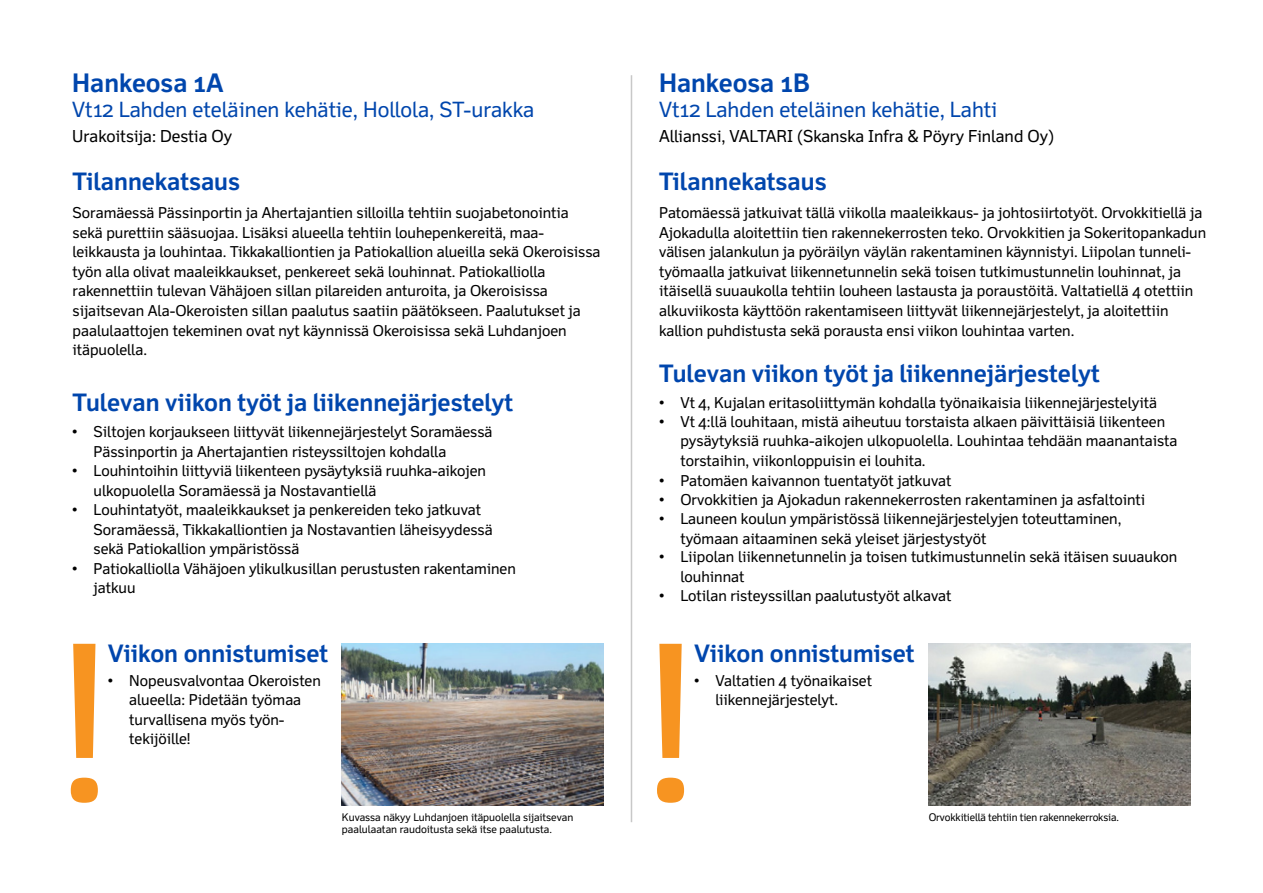
<style>
.page{position:relative;width:1263px;height:893px;background:#fff}
.page>*{position:absolute;margin:0;border:0;box-sizing:border-box;transform-origin:0 0}
.t1{font:700 25.5px "Felbridge Std";color:#0046ad}
.otsikko{font:700 24px "Felbridge Std";color:#0046ad}
.t2{font:21px "Felbridge Std";color:#0046ad}
.t3{font:16.5px "Felbridge Std";color:#000}
.leipis{font:15px/19.5px "Felbridge Std";color:#000}
.kuvateksti{font:10.5px/12.6px "Felbridge Std";color:#000}
</style>
<div class="page">
<hr style="left:631px;top:75px;width:1px;height:747px;background:#c8c8c8">
<svg style="left:71px;top:644px;width:27px;height:159px"></svg>
<svg style="left:657px;top:644px;width:27px;height:159px"></svg>
<img style="left:342px;top:644px;width:262px;height:161px">
<img style="left:929px;top:644px;width:262px;height:161px">
<p class="t1" style="left:72px;top:67px;width:153px">Hankeosa 1A</p>
<p class="t2" style="left:72px;top:97px;width:463px">Vt12 Lahden eteläinen kehätie, Hollola, ST-urakka</p>
<p class="t3" style="left:72px;top:127px;width:161px">Urakoitsija: Destia Oy</p>
<p class="otsikko" style="left:73px;top:168px;width:169px">Tilannekatsaus</p>
<p class="leipis" style="left:73px;top:203px;width:529px">Soramäessä Pässinportin ja Ahertajantien silloilla tehtiin suojabetonointia sekä purettiin sääsuojaa. Lisäksi alueella tehtiin louhepenkereitä, maa-- leikkausta ja louhintaa. Tikkakalliontien ja Patiokallion alueilla sekä Okeroisissa työn alla olivat maaleikkaukset, penkereet sekä louhinnat. Patiokalliolla rakennettiin tulevan Vähäjoen sillan pilareiden anturoita, ja Okeroisissa sijaitsevan Ala-Okeroisten sillan paalutus saatiin päätökseen. Paalutukset ja paalulaattojen tekeminen ovat nyt käynnissä Okeroisissa sekä Luhdanjoen itäpuolella.</p>
<p class="otsikko" style="left:73px;top:388px;width:442px">Tulevan viikon työt ja liikennejärjestelyt</p>
<p class="leipis" style="left:94px;top:421px;width:400px;text-indent:-21px">• Siltojen korjaukseen liittyvät liikennejärjestelyt Soramäessä<br>Pässinportin ja Ahertajantien risteyssiltojen kohdalla</p>
<p class="leipis" style="left:94px;top:460px;width:394px;text-indent:-21px">• Louhintoihin liittyviä liikenteen pysäytyksiä ruuhka-aikojen ulkopuolella Soramäessä ja Nostavantiellä</p>
<p class="leipis" style="left:94px;top:499px;width:401px;text-indent:-21px">• Louhintatyöt, maaleikkaukset ja penkereiden teko jatkuvat<br>Soramäessä, Tikkakalliontien ja Nostavantien läheisyydessä sekä Patiokallion ympäristössä</p>
<p class="leipis" style="left:94px;top:558px;width:424px;text-indent:-21px">• Patiokalliolla Vähäjoen ylikulkusillan perustusten rakentaminen jatkuu</p>
<p class="otsikko" style="left:108px;top:639px;width:222px">Viikon onnistumiset</p>
<p class="leipis" style="left:129px;top:670px;width:193px;text-indent:-21px">• Nopeusvalvontaa Okeroisten alueella: Pidetään työmaa turvallisena myös työn&shy;tekijöille!</p>
<p class="t1" style="left:659px;top:67px;width:152px">Hankeosa 1B</p>
<p class="t2" style="left:659px;top:97px;width:340px">Vt12 Lahden eteläinen kehätie, Lahti</p>
<p class="t3" style="left:659px;top:127px;width:396px">Allianssi, VALTARI (Skanska Infra &amp; Pöyry Finland Oy)</p>
<p class="otsikko" style="left:659px;top:168px;width:169px">Tilannekatsaus</p>
<p class="leipis" style="left:659px;top:203px;width:549px">Patomäessä jatkuivat tällä viikolla maaleikkaus- ja johtosiirtotyöt. Orvokkitiellä ja Ajokadulla aloitettiin tien rakennekerrosten teko. Orvokkitien ja Sokeritopankadun välisen jalankulun ja pyöräilyn väylän rakentaminen käynnistyi. Liipolan tunneli&shy;työmaalla jatkuivat liikennetunnelin sekä toisen tutkimustunnelin louhinnat, ja itäisellä suuaukolla tehtiin louheen lastausta ja poraustöitä. Valtatiellä 4 otettiin alkuviikosta käyttöön rakentamiseen liittyvät liikennejärjestelyt, ja aloitettiin kallion puhdistusta sekä porausta ensi viikon louhintaa varten.</p>
<p class="otsikko" style="left:659px;top:359px;width:442px">Tulevan viikon työt ja liikennejärjestelyt</p>
<p class="leipis" style="left:659px;top:393px;width:499px">• Vt 4, Kujalan eritasoliittymän kohdalla työnaikaisia liikennejärjestelyitä</p>
<p class="leipis" style="left:680px;top:412px;width:498px;text-indent:-21px">• Vt 4:llä louhitaan, mistä aiheutuu torstaista alkaen päivittäisiä liikenteen pysäytyksiä ruuhka-aikojen ulkopuolella. Louhintaa tehdään maanantaista torstaihin, viikonloppuisin ei louhita.</p>
<p class="leipis" style="left:659px;top:470px;width:294px">• Patomäen kaivannon tuentatyöt jatkuvat</p>
<p class="leipis" style="left:659px;top:490px;width:487px">• Orvokkitien ja Ajokadun rakennekerrosten rakentaminen ja asfaltointi</p>
<p class="leipis" style="left:680px;top:509px;width:443px;text-indent:-21px">• Launeen koulun ympäristössä liikennejärjestelyjen toteuttaminen, työmaan aitaaminen sekä yleiset järjestystyöt</p>
<p class="leipis" style="left:680px;top:547px;width:499px;text-indent:-21px">• Liipolan liikennetunnelin ja toisen tutkimustunnelin sekä itäisen suuaukon louhinnat</p>
<p class="leipis" style="left:659px;top:586px;width:294px">• Lotilan risteyssillan paalutustyöt alkavat</p>
<p class="otsikko" style="left:694px;top:639px;width:222px">Viikon onnistumiset</p>
<p class="leipis" style="left:715px;top:670px;width:158px;text-indent:-21px">• Valtatien 4 työnaikaiset liikennejärjestelyt.</p>
<p class="kuvateksti" style="left:342px;top:810px;width:233px">Kuvassa näkyy Luhdanjoen itäpuolella sijaitsevan paalulaatan raudoitusta sekä itse paalutusta.</p>
<p class="kuvateksti" style="left:929px;top:810px;width:192px">Orvokkitiellä tehtiin tien rakennekerroksia.</p>
</div>
